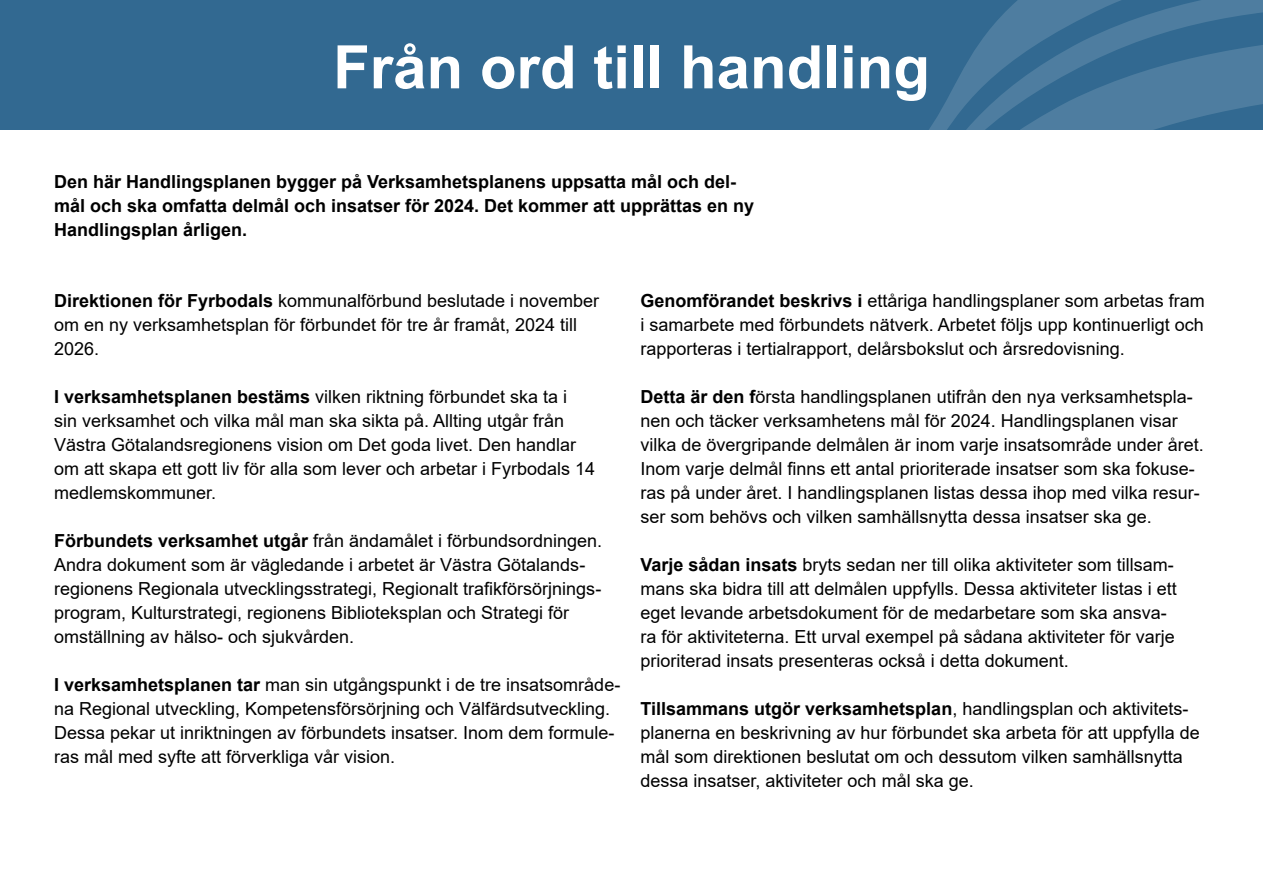
<style>
.page{position:relative;width:1263px;height:893px;background:#fff}
.page>*{position:absolute;margin:0;border:0;box-sizing:border-box;transform-origin:0 0}
.t1{font:700 60px "Arial";color:#fff}
.t2{font:18px/24px "Arial";color:#000}
.t3{font:700 18px/24px "Arial";color:#000}
.s1{font-weight:700}
</style>
<div class="page">
<div style="left:0;top:0;width:1263px;height:130px;background:#326991"></div>
<svg style="left:929px;top:0;width:334px;height:130px;fill:#4e7da0"></svg>
<h1 class="t1" style="left:333px;top:25px;width:598px">Från ord till handling</h1>
<p class="t3" style="left:54px;top:170px;width:702px">Den här Handlingsplanen bygger på Verksamhetsplanens uppsatta mål och del&shy;mål och ska omfatta delmål och insatser för 2024. Det kommer att upprättas en ny<br>Handlingsplan årligen.</p>
<p class="t2" style="left:54px;top:289px;width:547px"><span class="s1">Direktionen för Fyrbodals</span> kommunalförbund beslutade i november om en ny verksamhetsplan för förbundet för tre år framåt, 2024 till<br>2026.</p>
<p class="t2" style="left:54px;top:385px;width:543px"><span class="s1">I verksamhetsplanen bestäms</span> vilken riktning förbundet ska ta i<br>sin verksamhet och vilka mål man ska sikta på. Allting utgår från Västra Götalandsregionens vision om Det goda livet. Den handlar om att skapa ett gott liv för alla som lever och arbetar i Fyrbodals 14 medlemskommuner.</p>
<p class="t2" style="left:54px;top:529px;width:550px"><span class="s1">Förbundets verksamhet utgår</span> från ändamålet i förbundsordningen.<br>Andra dokument som är vägledande i arbetet är Västra Götalands&shy;regionens Regionala utvecklingsstrategi, Regionalt trafikförsörjnings&shy;program, Kulturstrategi, regionens Biblioteksplan och Strategi för omställning av hälso- och sjukvården.</p>
<p class="t2" style="left:54px;top:673px;width:568px"><span class="s1">I verksamhetsplanen tar</span> man sin utgångspunkt i de tre insatsområde&shy;na Regional utveckling, Kompetensförsörjning och Välfärdsutveckling.<br>Dessa pekar ut inriktningen av förbundets insatser. Inom dem formule&shy;ras mål med syfte att förverkliga vår vision.</p>
<p class="t2" style="left:640px;top:289px;width:566px;text-align:justify"><span class="s1">Genomförandet beskrivs i</span> ettåriga handlingsplaner som arbetas fram i samarbete med förbundets nätverk. Arbetet följs upp kontinuerligt och rapporteras i tertialrapport, delårsbokslut och årsredovisning.</p>
<p class="t2" style="left:640px;top:385px;width:565px"><span class="s1">Detta är den f</span>örsta handlingsplanen utifrån den nya verksamhetspla&shy;nen och täcker verksamhetens mål för 2024. Handlingsplanen visar vilka de övergripande delmålen är inom varje insatsområde under året.<br>Inom varje delmål finns ett antal prioriterade insatser som ska fokuse&shy;ras på under året. I handlingsplanen listas dessa ihop med vilka resur&shy;ser som behövs och vilken samhällsnytta dessa insatser ska ge.</p>
<p class="t2" style="left:640px;top:553px;width:538px"><span class="s1">Varje sådan insats</span> bryts sedan ner till olika aktiviteter som tillsam&shy;mans ska bidra till att delmålen uppfylls. Dessa aktiviteter listas i ett eget levande arbetsdokument för de medarbetare som ska ansva&shy;ra för aktiviteterna. Ett urval exempel på sådana aktiviteter för varje prioriterad insats presenteras också i detta dokument.</p>
<p class="t2" style="left:640px;top:697px;width:561px"><span class="s1">Tillsammans utgör verksamhetsplan</span>, handlingsplan och aktivitets&shy;planerna en beskrivning av hur förbundet ska arbeta för att uppfylla de mål som direktionen beslutat om och dessutom vilken samhällsnytta dessa insatser, aktiviteter och mål ska ge.</p>
</div>
